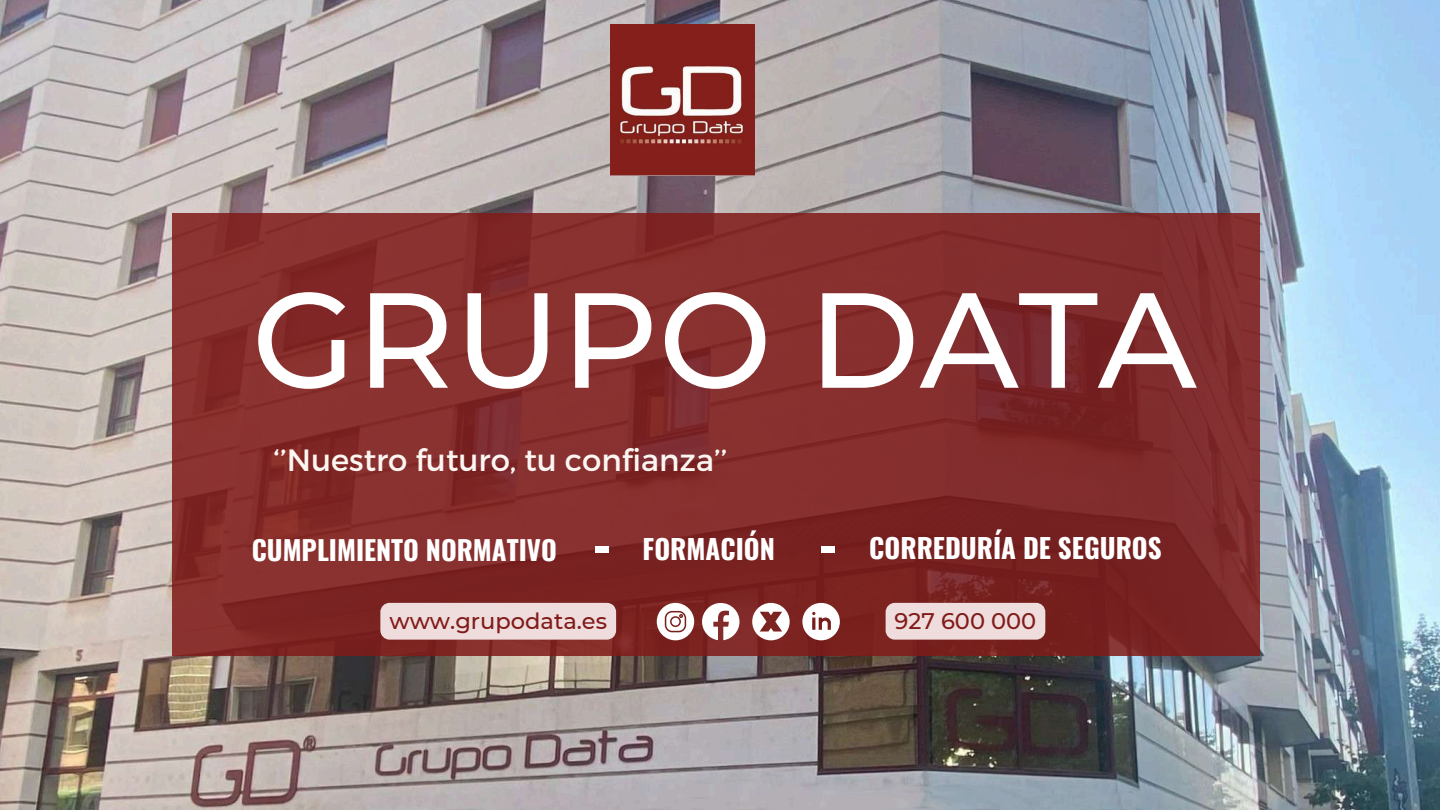
<style>
.page{position:relative;width:1440px;height:810px;background:#fff}
.page>*{position:absolute;margin:0;border:0;box-sizing:border-box;transform-origin:0 0}
.t1{font:500 135px "Montserrat";color:#fff}
.t2{font:30.7px "Montserrat";color:#fcf6f3}
.t3{font:700 27.1px "Oswald";color:#fff}
.t4{font:500 22.6px "Montserrat";color:#801b19}
.s1{font-size:26.9px}
.s2{font-family:"Open Sans";font-size:52px}
</style>
<div class="page">
<img style="left:0;top:0;width:1440px;height:810px">
<div style="left:172px;top:213px;width:1087px;height:443px;background:linear-gradient(to right,#882f2c,#7c2829)"></div>
<img style="left:610px;top:24px;width:144px;height:151px">
<svg style="left:702px;top:603px;width:38px;height:37px"></svg>
<svg style="left:657px;top:603px;width:37px;height:37px"></svg>
<svg style="left:802px;top:603px;width:38px;height:37px"></svg>
<svg style="left:752px;top:603px;width:38px;height:37px"></svg>
<div style="left:886px;top:603px;width:159px;height:37px;background:#efdcdc;border-radius:9px"></div>
<div style="left:380px;top:603px;width:236px;height:37px;background:#efdcdc"></div>
<h1 class="t1" style="left:252px;top:257px;width:946px">GRUPO DATA</h1>
<p class="t2" style="left:274px;top:440px;width:455px">‘’Nuestro futuro, tu confianza’’</p>
<p class="t3" style="left:252px;top:526px;width:912px"><span class="s1">CUMPLIMIENTO NORMATIVO</span> <span class="s2">-</span> FORMACIÓN <span class="s2">-</span> CORREDURÍA DE SEGUROS</p>
<p class="t4" style="left:389px;top:607px;width:219px">www.grupodata.es</p>
<p class="t4" style="left:895px;top:607px;width:143px">927 600 000</p>
</div>
